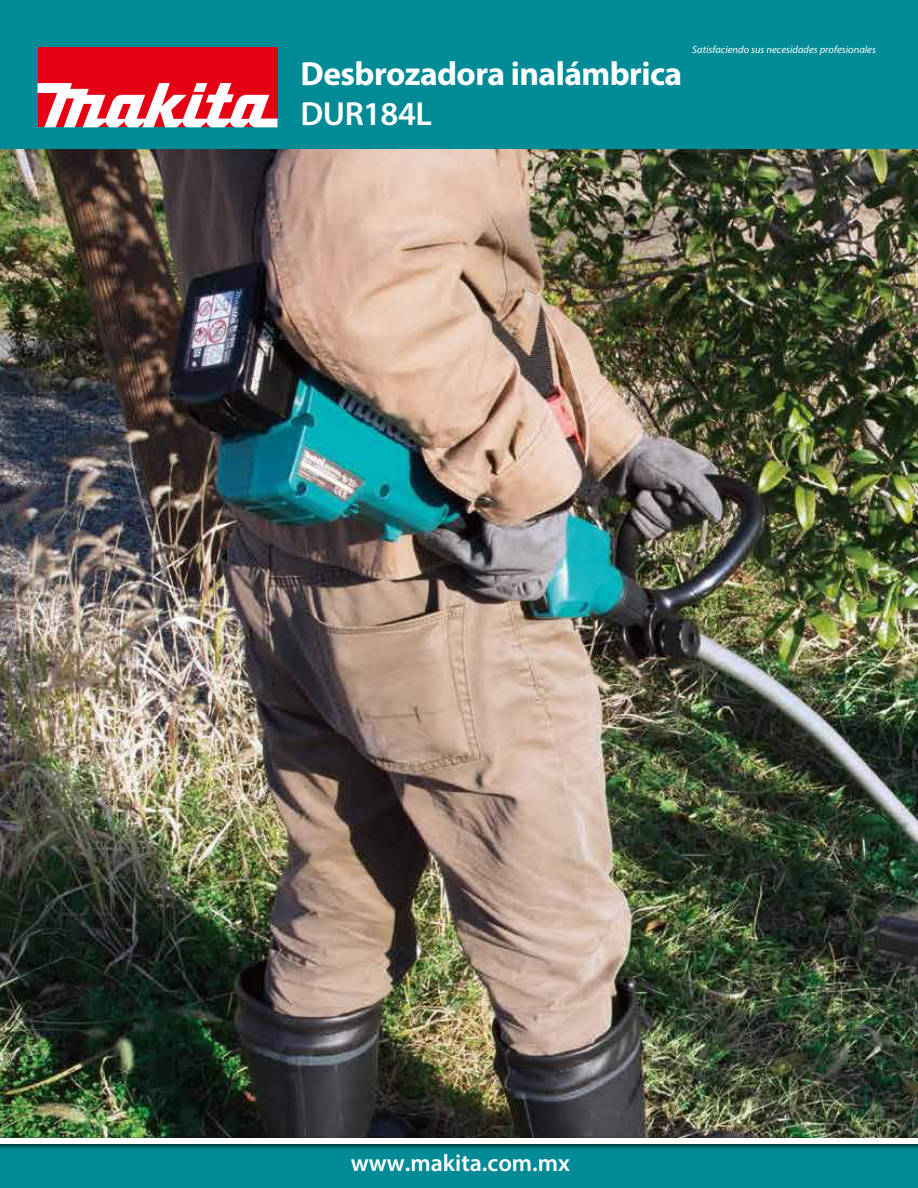
<style>
.page{position:relative;width:918px;height:1188px;background:#fff}
.page>*{position:absolute;margin:0;border:0;box-sizing:border-box;transform-origin:0 0}
.t1{font:700 33.6px "Myriad Pro";letter-spacing:-.015em;color:#fff}
.t2{font:600 33.6px "Myriad Pro";letter-spacing:-.015em;color:#fff}
.t3{font:600 24px "Myriad Pro";color:#fff}
.t4{font:italic 10.5px "Myriad Pro";color:#fff}
</style>
<div class="page">
<img style="left:0;top:149px;width:918px;height:984px">
<div style="left:0;top:0;width:918px;height:149px;background:#008b96"></div>
<div style="left:38px;top:47px;width:240px;height:80px;background:#e60013"></div>
<svg style="left:38px;top:83px;width:240px;height:44px"></svg>
<div style="left:0;top:1142px;width:918px;height:46px;background:#008b96"></div>
<img style="left:0;top:1133px;width:918px;height:16px">
<div style="left:0;top:1138px;width:918px;height:6px;background:#fff"></div>
<h1 class="t1" style="left:301px;top:52px;width:383px">Desbrozadora inalámbrica</h1>
<h1 class="t2" style="left:301px;top:93px;width:133px">DUR184L</h1>
<p class="t4" style="left:692px;top:43px;width:185px">Satisfaciendo sus necesidades profesionales</p>
<h2 class="t3" style="left:351px;top:1148px;width:221px">www.makita.com.mx</h2>
</div>
